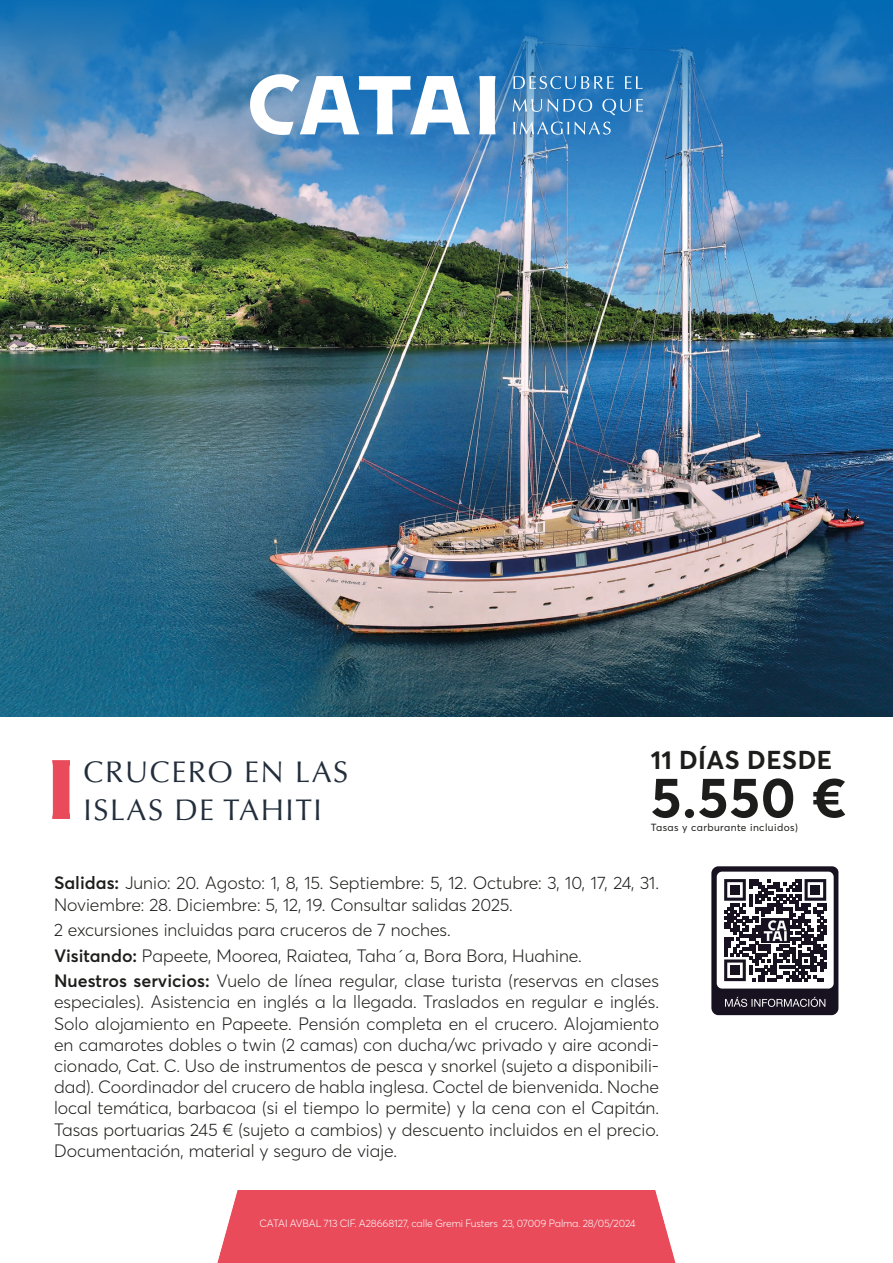
<style>
.page{position:relative;width:893px;height:1263px;background:#fff}
.page>*{position:absolute;margin:0;border:0;box-sizing:border-box;transform-origin:0 0}
.t1{font:700 56.25px "Averta";color:#1d1d1b}
.t2{font:30px/37.8px "Optima LT Pro";letter-spacing:.05em;color:#232e3c}
.t3{font:700 25.5px "Averta";letter-spacing:.02em;color:#1d1d1b}
.t4{font:300 17.7px/21.3px "Averta";color:#1d1d1b}
.t5{font:300 10.5px "Averta";letter-spacing:-.01em;color:#fff}
.t6{font:10.2px "Averta";letter-spacing:.04em;color:#1d1d1b}
.s1{font-weight:600}
</style>
<div class="page">
<img style="left:0;top:189px;width:893px;height:527px">
<svg style="left:0;top:0;width:893px;height:189px;background:#3880b9"></svg>
<div style="left:217px;top:1190px;width:459px;height:73px;background:#e94b5b"></div>
<svg style="left:711px;top:866px;width:128px;height:149px"></svg>
<img style="left:761px;top:918px;width:28px;height:24px">
<svg style="left:479px;top:76px;width:16px;height:58px"></svg>
<svg style="left:250px;top:74px;width:220px;height:61px"></svg>
<svg style="left:513px;top:76px;width:101px;height:13px"></svg>
<svg style="left:625px;top:76px;width:18px;height:13px"></svg>
<svg style="left:513px;top:99px;width:79px;height:13px"></svg>
<svg style="left:602px;top:99px;width:41px;height:17px"></svg>
<svg style="left:513px;top:122px;width:98px;height:13px"></svg>
<img style="left:53px;top:760px;width:16px;height:59px">
<p class="t2" style="left:84px;top:753px;width:266px">CRUCERO EN LAS<br>ISLAS DE TAHITI</p>
<p class="t3" style="left:651px;top:742px;width:183px">11 DÍAS DESDE</p>
<p class="t1" style="left:651px;top:758px;width:197px">5.550 €</p>
<p class="t6" style="left:651px;top:820px;width:149px">Tasas y carburante incluidos)</p>
<p class="t4" style="left:54px;top:872px;width:607px"><span class="s1">Salidas:</span> Junio: 20. Agosto: 1, 8, 15. Septiembre: 5, 12. Octubre: 3, 10, 17, 24, 31.<br>Noviembre: 28. Diciembre: 5, 12, 19. Consultar salidas 2025.</p>
<p class="t4" style="left:54px;top:918px;width:398px">2 excursiones incluidas para cruceros de 7 noches.</p>
<p class="t4" style="left:54px;top:944px;width:529px"><span class="s1">Visitando:</span> Papeete, Moorea, Raiatea, Taha´a, Bora Bora, Huahine.</p>
<p class="t4" style="left:54px;top:969px;width:607px;text-align:justify"><span class="s1">Nuestros servicios:</span> Vuelo de línea regular, clase turista (reservas en clases especiales). Asistencia en inglés a la llegada. Traslados en regular e inglés.<br>Solo alojamiento en Papeete. Pensión completa en el crucero. Alojamiento en camarotes dobles o twin (2 camas) con ducha/wc privado y aire acondi&shy;cionado, Cat. C. Uso de instrumentos de pesca y snorkel (sujeto a disponibili&shy;dad). Coordinador del crucero de habla inglesa. Coctel de bienvenida. Noche local temática, barbacoa (si el tiempo lo permite) y la cena con el Capitán.<br>Tasas portuarias 245 € (sujeto a cambios) y descuento incluidos en el precio.<br>Documentación, material y seguro de viaje.</p>
<p class="t5" style="left:259px;top:1216px;width:378px">CATAI AVBAL 713 CIF. A28668127, calle Gremi Fusters 23, 07009 Palma. 28/05/2024</p>
</div>
